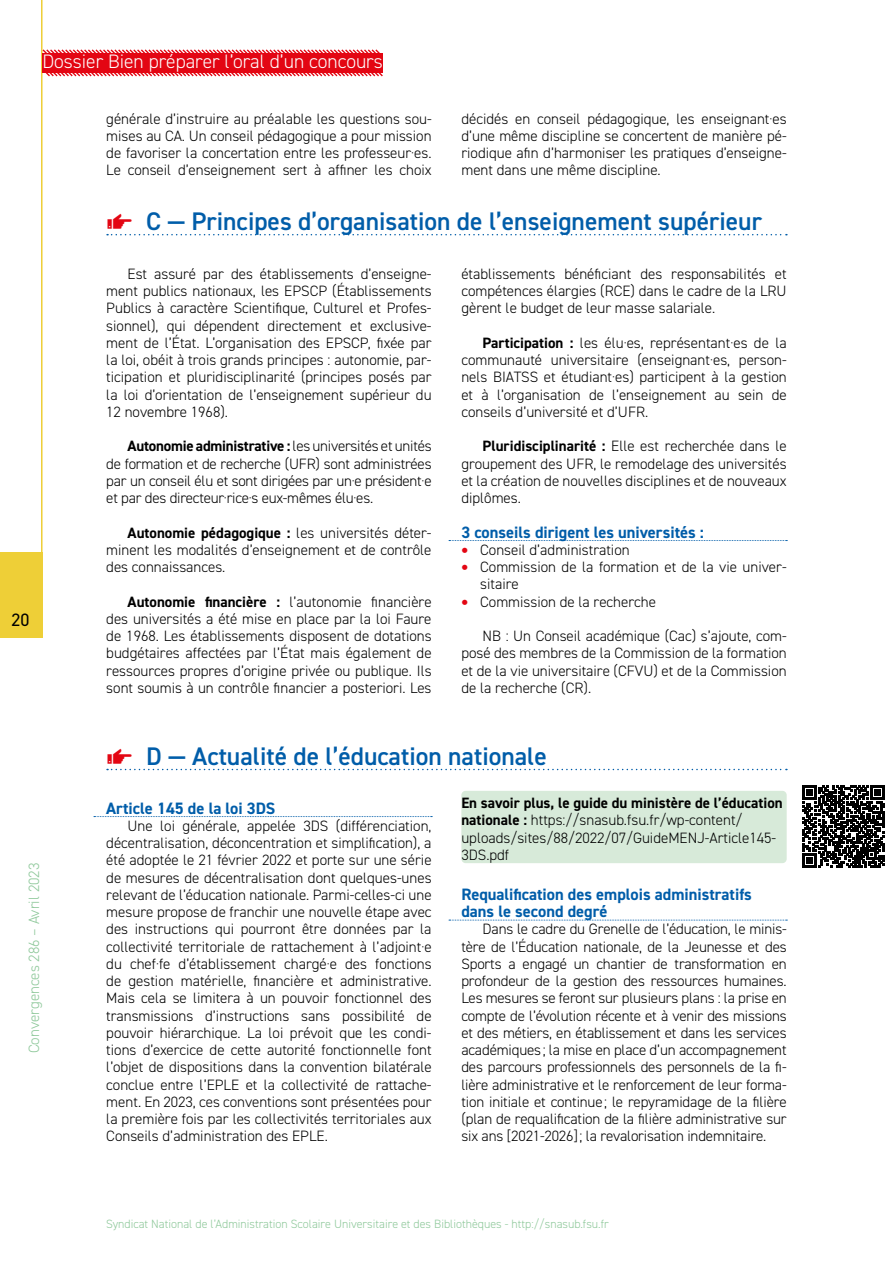
<style>
.page{position:relative;width:893px;height:1263px;background:#fff}
.page>*{position:absolute;margin:0;border:0;box-sizing:border-box;transform-origin:0 0}
.t1{font:600 25.5px "DIN2014";color:#005da9}
.t2{font:300 19.5px "DIN2014";color:#fff}
.t3{font:18px "DIN2014";color:#000}
.t4{font:700 16.5px/17.2px "DIN2014";color:#005da9}
.t5{font:300 15px/17.2px "DIN2014";color:#000;text-align:justify}
.t6{font:300 15px "DIN2014";color:#8ec89a}
.t7{font:300 12px "DIN2014";color:#8ec89a}
.s1{color:#e30613}
.s2{font-weight:700}
.s3{font-weight:700;font-size:22.5px;color:#e30613}
</style>
<div class="page">
<div style="left:0;top:553px;width:43px;height:85px;background:#eecf37"></div>
<hr style="left:41px;top:0;width:2px;height:553px;background:#eecf37">
<div style="left:43px;top:53px;width:340px;height:20px;background:#e30613"></div>
<svg style="left:42px;top:67px;width:341px;height:11px"></svg>
<svg style="left:42px;top:48px;width:338px;height:10px"></svg>
<svg style="left:107px;top:234px;width:680px;height:1px"></svg>
<svg style="left:449px;top:540px;width:338px;height:1px"></svg>
<svg style="left:107px;top:769px;width:680px;height:1px"></svg>
<svg style="left:94px;top:816px;width:338px;height:1px"></svg>
<div style="left:461px;top:791px;width:326px;height:72px;background:#d7ead9;border-radius:4px"></div>
<svg style="left:449px;top:920px;width:338px;height:1px"></svg>
<svg style="left:803px;top:786px;width:82px;height:82px"></svg>
<h2 class="t2" style="left:43px;top:50px;width:342px">Dossier Bien préparer l’oral d’un concours</h2>
<p class="t3" style="left:11px;top:609px;width:19px">20</p>
<p class="t5" style="left:106px;top:110px;width:327px">générale d’instruire au préalable les questions sou&shy;mises au CA. Un conseil pédagogique a pour mission de favoriser la concertation entre les professeur·es.<br>Le conseil d’enseignement sert à affiner les choix</p>
<p class="t5" style="left:461px;top:110px;width:327px">décidés en conseil pédagogique, les enseignant·es d’une même discipline se concertent de manière pé&shy;riodique afin d’harmoniser les pratiques d’enseigne&shy;ment dans une même discipline.</p>
<h1 class="t1" style="left:106px;top:204px;width:657px"><span class="s1">☞</span> C — Principes d’organisation de l’enseignement supérieur</h1>
<p class="t5" style="left:106px;top:265px;width:327px;text-indent:21px">Est assuré par des établissements d’enseigne&shy;ment publics nationaux, les EPSCP (Établissements Publics à caractère Scientifique, Culturel et Profes&shy;sionnel), qui dépendent directement et exclusive&shy;ment de l’État. L’organisation des EPSCP, fixée par la loi, obéit à trois grands principes : autonomie, par&shy;ticipation et pluridisciplinarité (principes posés par la loi d’orientation de l’enseignement supérieur du 12 novembre 1968).</p>
<p class="t5" style="left:106px;top:438px;width:327px;text-indent:21px"><span class="s2">Autonomie administrative :</span> les universités et unités de formation et de recherche (UFR) sont administrées par un conseil élu et sont dirigées par un·e président·e et par des directeur·rice·s eux-mêmes élu·es.</p>
<p class="t5" style="left:106px;top:524px;width:327px;text-indent:21px"><span class="s2">Autonomie pédagogique :</span> les universités déter&shy;minent les modalités d’enseignement et de contrôle des connaissances.</p>
<p class="t5" style="left:106px;top:593px;width:327px;text-indent:21px"><span class="s2">Autonomie financière :</span> l’autonomie financière des universités a été mise en place par la loi Faure de 1968. Les établissements disposent de dotations budgétaires affectées par l’État mais également de ressources propres d’origine privée ou publique. Ils sont soumis à un contrôle financier a posteriori. Les</p>
<p class="t5" style="left:461px;top:265px;width:327px">établissements bénéficiant des responsabilités et compétences élargies (RCE) dans le cadre de la LRU gèrent le budget de leur masse salariale.</p>
<p class="t5" style="left:461px;top:334px;width:327px;text-indent:21px"><span class="s2">Participation :</span> les élu·es, représentant·es de la communauté universitaire (enseignant·es, person&shy;nels BIATSS et étudiant·es) participent à la gestion et à l’organisation de l’enseignement au sein de conseils d’université et d’UFR.</p>
<p class="t5" style="left:461px;top:438px;width:327px;text-indent:21px"><span class="s2">Pluridisciplinarité :</span> Elle est recherchée dans le groupement des UFR, le remodelage des universités et la création de nouvelles disciplines et de nouveaux diplômes.</p>
<p class="t4" style="left:461px;top:523px;width:244px">3 conseils dirigent les universités :</p>
<p class="t5" style="left:461px;top:541px;width:170px"><span class="s3">•</span> Conseil d’administration</p>
<p class="t5" style="left:480px;top:558px;width:308px;text-indent:-19px"><span class="s3">•</span> Commission de la formation et de la vie univer&shy;sitaire</p>
<p class="t5" style="left:461px;top:593px;width:196px"><span class="s3">•</span> Commission de la recherche</p>
<p class="t5" style="left:461px;top:627px;width:327px;text-indent:21px">NB : Un Conseil académique (Cac) s’ajoute, com&shy;posé des membres de la Commission de la formation et de la vie universitaire (CFVU) et de la Commission de la recherche (CR).</p>
<p class="t6" style="left:25px;top:1053px;width:192px;rotate:-90deg">Convergences 286 – Avril 2023</p>
<h1 class="t1" style="left:106px;top:739px;width:442px"><span class="s1">☞</span> D — Actualité de l’éducation nationale</h1>
<p class="t4" style="left:106px;top:799px;width:171px">Article 145 de la loi 3DS</p>
<p class="t5" style="left:106px;top:817px;width:327px;text-indent:21px">Une loi générale, appelée 3DS (différenciation, décentralisation, déconcentration et simplification), a été adoptée le 21 février 2022 et porte sur une série de mesures de décentralisation dont quelques-unes relevant de l’éducation nationale. Parmi-celles-ci une mesure propose de franchir une nouvelle étape avec des instructions qui pourront être données par la collectivité territoriale de rattachement à l’adjoint·e du chef·fe d’établissement chargé·e des fonctions de gestion matérielle, financière et administrative.<br>Mais cela se limitera à un pouvoir fonctionnel des transmissions d’instructions sans possibilité de pouvoir hiérarchique. La loi prévoit que les condi&shy;tions d’exercice de cette autorité fonctionnelle font l’objet de dispositions dans la convention bilatérale conclue entre l’EPLE et la collectivité de rattache&shy;ment. En 2023, ces conventions sont présentées pour la première fois par les collectivités territoriales aux Conseils d’administration des EPLE.</p>
<p class="t5" style="left:461px;top:794px;width:323px;text-align:left"><span class="s2">En savoir plus, le guide du ministère de l’éducation nationale :</span> https://snasub.fsu.fr/wp-content/ uploads/sites/88/2022/07/GuideMENJ-Article145- 3DS.pdf</p>
<p class="t4" style="left:461px;top:885px;width:292px">Requalification des emplois administratifs dans le second degré</p>
<p class="t5" style="left:461px;top:921px;width:327px;text-indent:21px">Dans le cadre du Grenelle de l’éducation, le minis&shy;tère de l’Éducation nationale, de la Jeunesse et des Sports a engagé un chantier de transformation en profondeur de la gestion des ressources humaines.<br>Les mesures se feront sur plusieurs plans : la prise en compte de l’évolution récente et à venir des missions et des métiers, en établissement et dans les services académiques; la mise en place d’un accompagnement des parcours professionnels des personnels de la fi&shy;lière administrative et le renforcement de leur forma&shy;tion initiale et continue; le repyramidage de la filière (plan de requalification de la filière administrative sur six ans [2021-2026]; la revalorisation indemnitaire.</p>
<p class="t7" style="left:106px;top:1216px;width:504px">Syndicat National de l’Administration Scolaire Universitaire et des Bibliothèques - http://snasub.fsu.fr</p>
</div>
